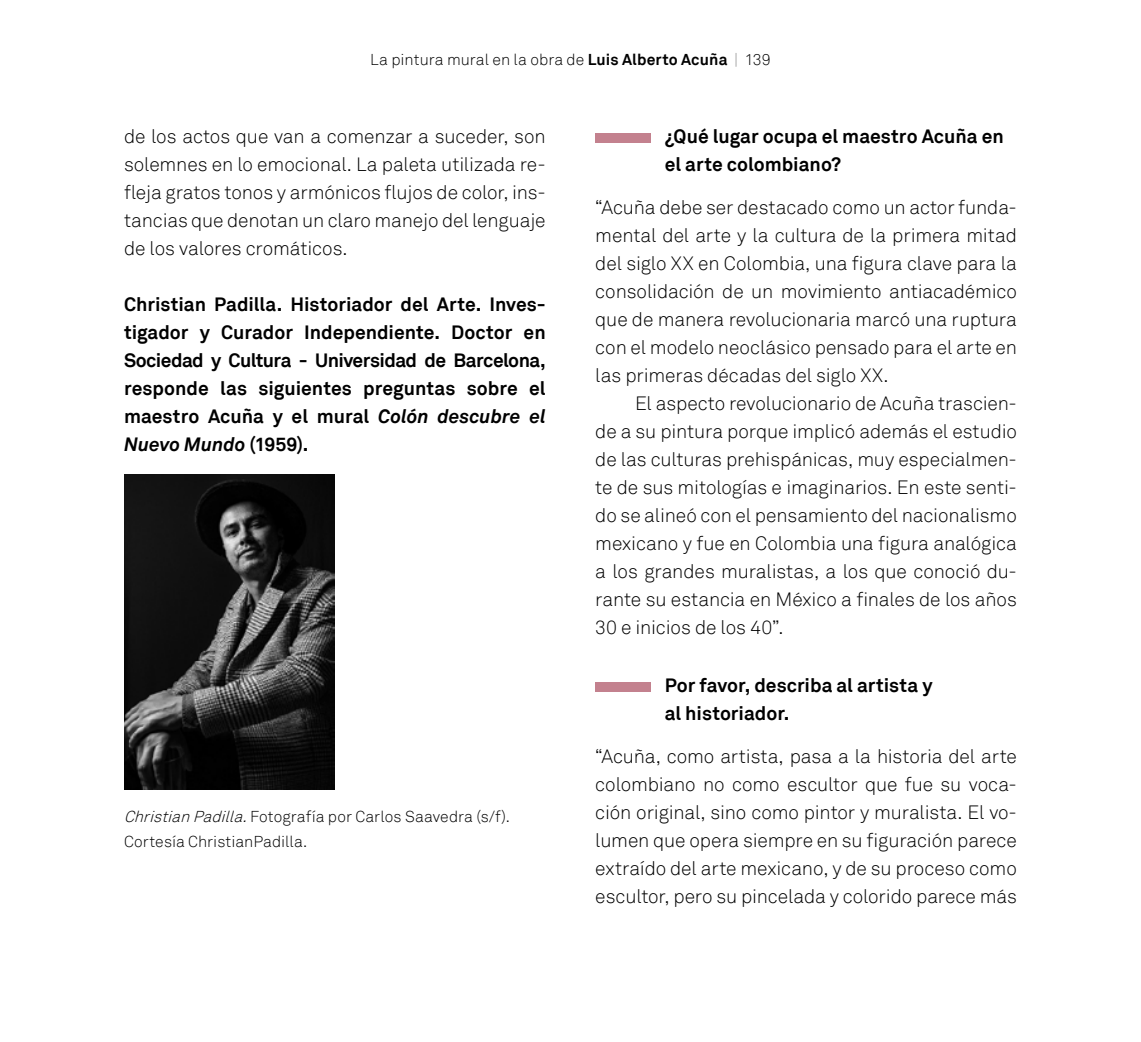
<style>
.page{position:relative;width:1141px;height:1042px;background:#fff}
.page>*{position:absolute;margin:0;border:0;box-sizing:border-box;transform-origin:0 0}
.t1{font:300 19.25px/28px "Akkurat";letter-spacing:-.005em;color:#000;text-align:justify}
.t2{font:700 19.25px/28px "Akkurat";color:#000}
.t3{font:300 15.75px/24.5px "Akkurat";letter-spacing:.005em;color:#000}
.s1{font-weight:700}
.s2{color:#878787}
.s3{font-style:italic}
</style>
<div class="page">
<img style="left:124px;top:475px;width:210px;height:314px">
<div style="left:595px;top:133px;width:56px;height:10px;background:#c3818e"></div>
<div style="left:595px;top:682px;width:56px;height:10px;background:#c3818e"></div>
<p class="t3" style="left:370px;top:48px;width:402px">La pintura mural en la obra de <span class="s1">Luis Alberto Acuña</span> <span class="s2">|</span> 139</p>
<p class="t1" style="left:124px;top:123px;width:423px">de los actos que van a comenzar a suceder, son solemnes en lo emocional. La paleta utilizada re&shy;fleja gratos tonos y armónicos flujos de color, ins&shy;tancias que denotan un claro manejo del lenguaje de los valores cromáticos.</p>
<p class="t2" style="left:124px;top:290px;width:423px;text-align:justify">Christian Padilla. Historiador del Arte. Inves&shy;tigador y Curador Independiente. Doctor en Sociedad y Cultura - Universidad de Barcelona, responde las siguientes preguntas sobre el maestro Acuña y el mural <span class="s3">Colón descubre el Nuevo Mundo</span> (1959).</p>
<p class="t3" style="left:124px;top:804px;width:387px"><span class="s3">ChristianPadilla.</span>Fotografía por Carlos Saavedra (s/f).<br>Cortesía ChristianPadilla.</p>
<p class="t2" style="left:665px;top:122px;width:340px">¿Qué lugar ocupa el maestro Acuña en el arte colombiano?</p>
<p class="t1" style="left:595px;top:193px;width:423px">“Acuña debe ser destacado como un actor funda&shy;mental del arte y la cultura de la primera mitad del siglo XX en Colombia, una figura clave para la consolidación de un movimiento antiacadémico que de manera revolucionaria marcó una ruptura con el modelo neoclásico pensado para el arte en las primeras décadas del siglo XX.</p>
<p class="t1" style="left:595px;top:389px;width:423px;text-indent:40px">El aspecto revolucionario de Acuña trascien&shy;de a su pintura porque implicó además el estudio de las culturas prehispánicas, muy especialmen&shy;te de sus mitologías e imaginarios. En este senti&shy;do se alineó con el pensamiento del nacionalismo mexicano y fue en Colombia una figura analógica a los grandes muralistas, a los que conoció du&shy;rante su estancia en México a finales de los años 30 e inicios de los 40”.</p>
<p class="t2" style="left:665px;top:671px;width:269px">Por favor, describa al artista y al historiador.</p>
<p class="t1" style="left:595px;top:742px;width:423px">“Acuña, como artista, pasa a la historia del arte colombiano no como escultor que fue su voca&shy;ción original, sino como pintor y muralista. El vo&shy;lumen que opera siempre en su figuración parece extraído del arte mexicano, y de su proceso como escultor, pero su pincelada y colorido parece más</p>
</div>
